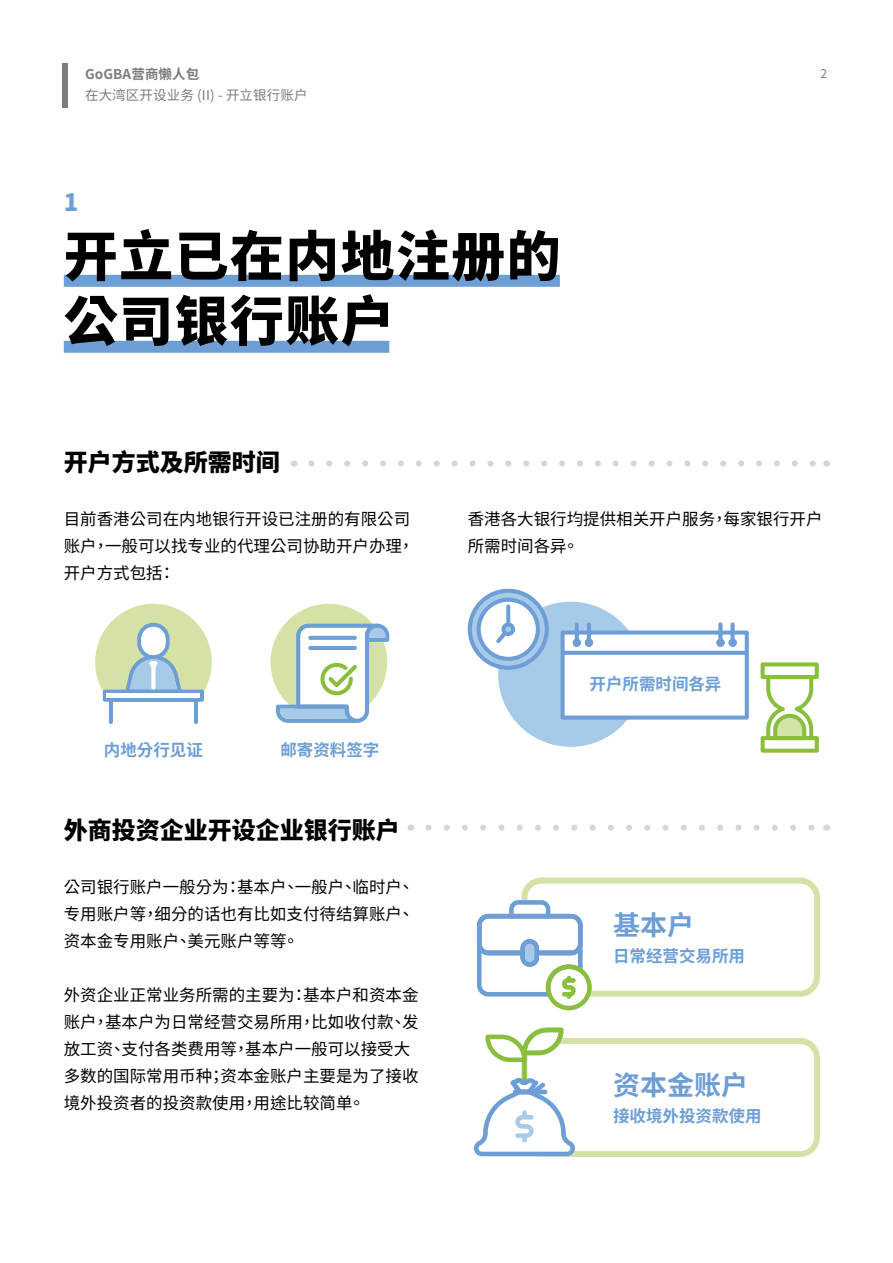
<style>
.page{position:relative;width:893px;height:1263px;background:#fff}
.page>*{position:absolute;margin:0;border:0;box-sizing:border-box;transform-origin:0 0}
.t1{font:900 54px/64.8px "Noto Sans CJ Ktc";letter-spacing:.025em;color:#000}
.t2{font:700 27px "Noto Sans CJ Ktc";color:#6d9ed5}
.t3{font:900 24px "Noto Sans CJ Ktc";color:#000}
.t4{font:900 24px "Noto Sans CJ Ktc";color:#6d9ed5}
.t5{font:16.5px/27px "Noto Sans CJ Ktc";color:#000}
.t6{font:700 16.5px "Noto Sans CJ Ktc";color:#6d9ed5}
.t7{font:13.5px "Noto Sans CJ Ktc";letter-spacing:.01em;color:#7c7c7c}
.t8{font:700 13.5px "Noto Sans CJ Ktc";letter-spacing:.01em;color:#7c7c7c}
.t9{font:12px "Noto Sans CJ Ktc";color:#7c7c7c}
</style>
<div class="page">
<div style="left:62px;top:63px;width:6px;height:44px;background:#7c7c7c"></div>
<div style="left:64px;top:275px;width:496px;height:12px;background:#6d9ed5"></div>
<div style="left:64px;top:341px;width:325px;height:12px;background:#6d9ed5"></div>
<div style="left:521px;top:877px;width:299px;height:120px;border:6px solid #d4e3a5;border-radius:17px"></div>
<div style="left:521px;top:1038px;width:299px;height:119px;border:6px solid #d4e3a5;border-radius:17px"></div>
<div style="left:95px;top:604px;width:117px;height:116px;background:#d4e3a5;border-radius:50%"></div>
<svg style="left:103px;top:623px;width:101px;height:101px"></svg>
<hr style="left:107px;top:694px;width:93px;height:4px;background:#fff">
<div style="left:113px;top:702px;width:81px;height:18px;background:#fff"></div>
<div style="left:271px;top:604px;width:116px;height:116px;background:#d4e3a5;border-radius:50%"></div>
<svg style="left:276px;top:624px;width:113px;height:99px"></svg>
<svg style="left:308px;top:636px;width:49px;height:4px"></svg>
<hr style="left:308px;top:646px;width:49px;height:4px;background:#6d9ed5;border-radius:2px">
<svg style="left:477px;top:900px;width:115px;height:110px"></svg>
<svg style="left:474px;top:1028px;width:101px;height:128px"></svg>
<svg style="left:311px;top:460px;width:505px;height:6px"></svg>
<svg style="left:428px;top:825px;width:387px;height:6px"></svg>
<div style="left:498px;top:602px;width:145px;height:145px;background:#a7cae8;border-radius:50%"></div>
<svg style="left:468px;top:589px;width:81px;height:81px"></svg>
<svg style="left:761px;top:662px;width:58px;height:91px"></svg>
<svg style="left:561px;top:622px;width:188px;height:98px"></svg>
<p class="t8" style="left:85px;top:66px;width:116px">GoGBA营商懒人包</p>
<p class="t7" style="left:85px;top:87px;width:224px">在大湾区开设业务 (II) - 开立银行账户</p>
<h3 class="t4" style="left:64px;top:188px;width:16px">1</h3>
<h1 class="t1" style="left:64px;top:225px;width:498px">开立已在内地注册的公司银行账户</h1>
<p class="t9" style="left:820px;top:66px;width:8px">2</p>
<h3 class="t3" style="left:64px;top:448px;width:217px">开户方式及所需时间</h3>
<p class="t5" style="left:64px;top:505px;width:352px">目前香港公司在内地银行开设已注册的有限公司账户，一般可以找专业的代理公司协助开户办理，开户方式包括：</p>
<p class="t6" style="left:104px;top:741px;width:101px">内地分行见证</p>
<p class="t6" style="left:280px;top:741px;width:100px">邮寄资料签字</p>
<h3 class="t3" style="left:64px;top:817px;width:338px">外商投资企业开设企业银行账户</h3>
<p class="t5" style="left:64px;top:874px;width:352px;text-align:justify">公司银行账户一般分为：基本户、一般户、临时户、专用账户等，细分的话也有比如支付待结算账户、资本金专用账户、美元账户等等。</p>
<p class="t5" style="left:64px;top:982px;width:356px">外资企业正常业务所需的主要为：基本户和资本金账户，基本户为日常经营交易所用，比如收付款、发放工资、支付各类费用等，基本户一般可以接受大多数的国际常用币种；资本金账户主要是为了接收境外投资者的投资款使用，用途比较简单。</p>
<p class="t5" style="left:468px;top:505px;width:356px">香港各大银行均提供相关开户服务，每家银行开户所需时间各异。</p>
<p class="t6" style="left:590px;top:675px;width:133px">开户所需时间各异</p>
<h2 class="t2" style="left:613px;top:909px;width:82px">基本户</h2>
<p class="t6" style="left:613px;top:946px;width:133px">日常经营交易所用</p>
<h2 class="t2" style="left:613px;top:1070px;width:136px">资本金账户</h2>
<p class="t6" style="left:613px;top:1106px;width:150px">接收境外投资款使用</p>
</div>
